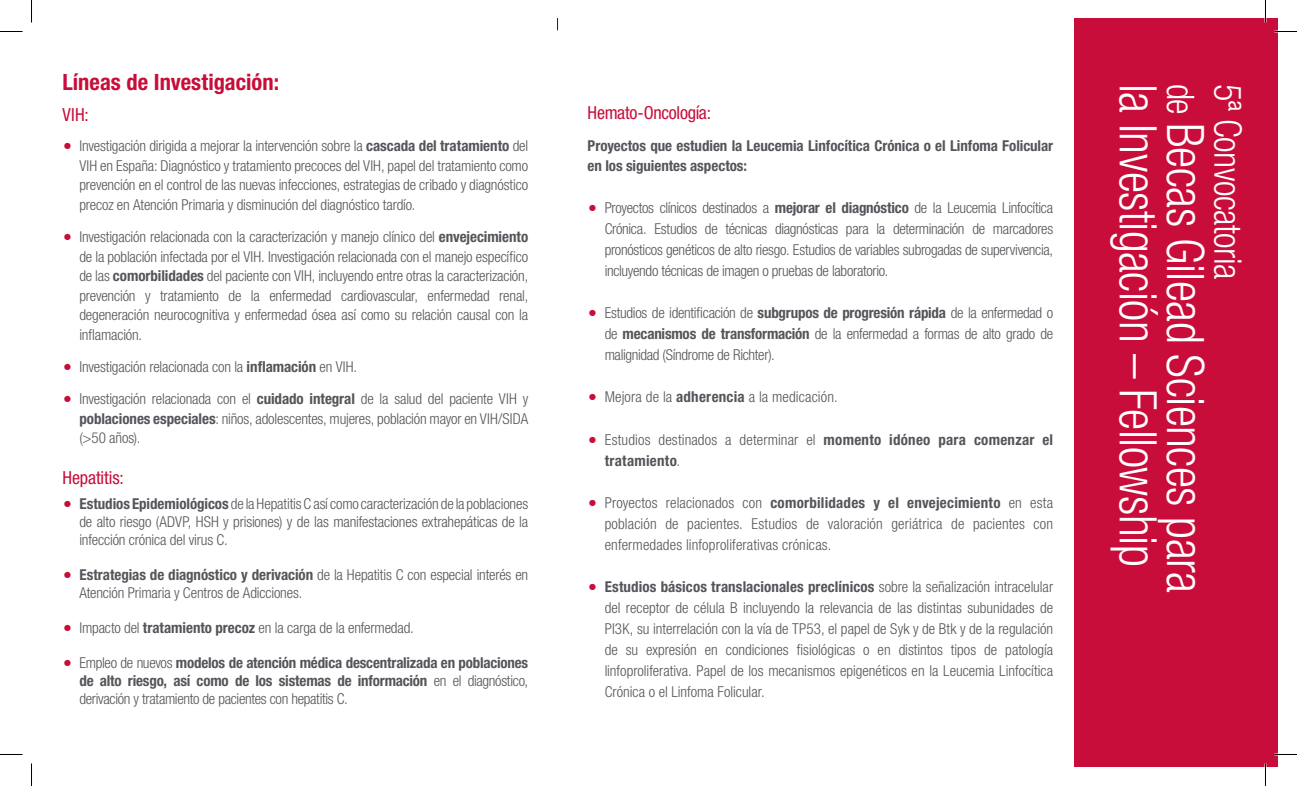
<style>
.page{position:relative;width:1297px;height:786px;background:#fff}
.page>*{position:absolute;margin:0;border:0;box-sizing:border-box;transform-origin:0 0}
.t1{font:300 condensed 51.75px "Helvetica Neue LT Std";letter-spacing:-.01em;color:#fff;scale:.95 1}
.t2{font:300 condensed 38.1px "Helvetica Neue LT Std";letter-spacing:-.01em;color:#fff;scale:.95 1}
.t3{font:700 condensed 22.5px "Helvetica Neue LT Std";color:#c80d3a}
.t4{font:condensed 18px "Helvetica Neue LT Std";letter-spacing:-.01em;color:#c80d3a}
.t5{font:300 condensed 15px/21px "Helvetica Neue LT Std";letter-spacing:-.01em;color:#54555a;text-align:justify}
.t6{font:700 condensed 15px/18px "Helvetica Neue LT Std";letter-spacing:-.005em;color:#54555a;text-align:justify}
.t7{font:700 condensed 15px/21px "Helvetica Neue LT Std";letter-spacing:.02em;color:#54555a}
.t8{font:300 condensed 15px "Helvetica Neue LT Std";letter-spacing:.01em;color:#54555a}
.s1{font-weight:700}
.s2{font-weight:300}
</style>
<div class="page">
<div style="left:1074px;top:19px;width:203px;height:748px;background:#c80d3a"></div>
<hr style="left:1274px;top:753px;width:22px;height:2px;background:#fff">
<hr style="left:1264px;top:0;width:2px;height:23px;background:#fff">
<hr style="left:1264px;top:763px;width:2px;height:23px;background:#fff">
<svg style="left:0;top:31px;width:22px;height:1px"></svg>
<svg style="left:1274px;top:31px;width:22px;height:1px"></svg>
<svg style="left:0;top:754px;width:22px;height:1px"></svg>
<svg style="left:1274px;top:754px;width:22px;height:1px"></svg>
<svg style="left:31px;top:0;width:1px;height:23px"></svg>
<svg style="left:31px;top:763px;width:1px;height:23px"></svg>
<p class="t3" style="left:62px;top:68px;width:218px">Líneas de Investigación:</p>
<p class="t4" style="left:62px;top:104px;width:28px">VIH:</p>
<p class="t5" style="left:79px;top:136px;width:450px;line-height:19.5px">Investigación dirigida a mejorar la intervención sobre la <span class="s1">cascada del tratamiento</span> del VIH en España: Diagnóstico y tratamiento precoces del VIH, papel del tratamiento como prevención en el control de las nuevas infecciones, estrategias de cribado y diagnóstico precoz en Atención Primaria y disminución del diagnóstico tardío.</p>
<p class="t5" style="left:79px;top:227px;width:450px;line-height:19.5px">Investigación relacionada con la caracterización y manejo clínico del <span class="s1">envejecimiento </span>de la población infectada por el VIH. Investigación relacionada con el manejo específico de las <span class="s1">comorbilidades</span> del paciente con VIH, incluyendo entre otras la caracterización, prevención y tratamiento de la enfermedad cardiovascular, enfermedad renal, degeneración neurocognitiva y enfermedad ósea así como su relación causal con la inflamación.</p>
<p class="t5" style="left:79px;top:356px;width:279px">Investigación relacionada con la <span class="s1">inflamación</span> en VIH.</p>
<p class="t5" style="left:79px;top:389px;width:450px;line-height:19.5px">Investigación relacionada con el <span class="s1">cuidado integral</span> de la salud del paciente VIH y <span class="s1">poblaciones especiales</span>: niños, adolescentes, mujeres, población mayor en VIH/SIDA (&gt;50 años).</p>
<p class="t4" style="left:62px;top:467px;width:63px">Hepatitis:</p>
<p class="t5" style="left:79px;top:494px;width:450px;line-height:18px"><span class="s1">Estudios Epidemiológicos</span> de la Hepatitis C así como caracterización de la poblaciones de alto riesgo (ADVP, HSH y prisiones) y de las manifestaciones extrahepáticas de la infección crónica del virus C.</p>
<p class="t5" style="left:79px;top:565px;width:450px;line-height:18px"><span class="s1">Estrategias de diagnóstico y derivación</span> de la Hepatitis C con especial interés en<br>Atención Primaria y Centros de Adicciones.</p>
<p class="t5" style="left:79px;top:617px;width:336px">Impacto del <span class="s1">tratamiento precoz</span> en la carga de la enfermedad.</p>
<p class="t6" style="left:79px;top:653px;width:450px"><span class="s2">Empleo de nuevos</span> modelos de atención médica descentralizada en poblaciones de alto riesgo, así como de los sistemas de información <span class="s2">en el diagnóstico, derivación y tratamiento de pacientes con hepatitis C.</span></p>
<p class="t4" style="left:587px;top:102px;width:125px">Hemato-Oncología:</p>
<p class="t6" style="left:587px;top:136px;width:467px;line-height:19.5px">Proyectos que estudien la Leucemia Linfocítica Crónica o el Linfoma Folicular en los siguientes aspectos:</p>
<p class="t5" style="left:604px;top:197px;width:450px">Proyectos clínicos destinados a <span class="s1">mejorar el diagnóstico</span> de la Leucemia Linfocítica Crónica. Estudios de técnicas diagnósticas para la determinación de marcadores pronósticos genéticos de alto riesgo. Estudios de variables subrogadas de supervivencia, incluyendo técnicas de imagen o pruebas de laboratorio.</p>
<p class="t5" style="left:604px;top:302px;width:450px">Estudios de identificación de <span class="s1">subgrupos de progresión rápida</span> de la enfermedad o de <span class="s1">mecanismos de transformación</span> de la enfermedad a formas de alto grado de malignidad (Síndrome de Richter).</p>
<p class="t8" style="left:604px;top:388px;width:234px">Mejora de la <span class="s1">adherencia</span> a la medicación.</p>
<p class="t7" style="left:604px;top:429px;width:450px"><span class="s2">Estudios destinados a determinar el</span> momento idóneo para comenzar el tratamiento<span class="s2">.</span></p>
<p class="t5" style="left:604px;top:492px;width:450px">Proyectos relacionados con <span class="s1">comorbilidades y el envejecimiento</span> en esta población de pacientes. Estudios de valoración geriátrica de pacientes con enfermedades linfoproliferativas crónicas.</p>
<p class="t5" style="left:604px;top:576px;width:450px"><span class="s1">Estudios básicos translacionales preclínicos</span> sobre la señalización intracelular del receptor de célula B incluyendo la relevancia de las distintas subunidades de PI3K, su interrelación con la vía de TP53, el papel de Syk y de Btk y de la regulación de su expresión en condiciones fisiológicas o en distintos tipos de patología linfoproliferativa. Papel de los mecanismos epigenéticos en la Leucemia Linfocítica Crónica o el Linfoma Folicular.</p>
<p class="t2" style="left:1202px;top:84px;width:34px;rotate:90deg">de</p>
<p class="t2" style="left:1249px;top:84px;width:208px;rotate:90deg">5ª Convocatoria</p>
<p class="t1" style="left:1167px;top:84px;width:510px;rotate:90deg">la Investigación – Fellowship</p>
<p class="t1" style="left:1214px;top:123px;width:496px;rotate:90deg">Becas Gilead Sciences para</p>
</div>
